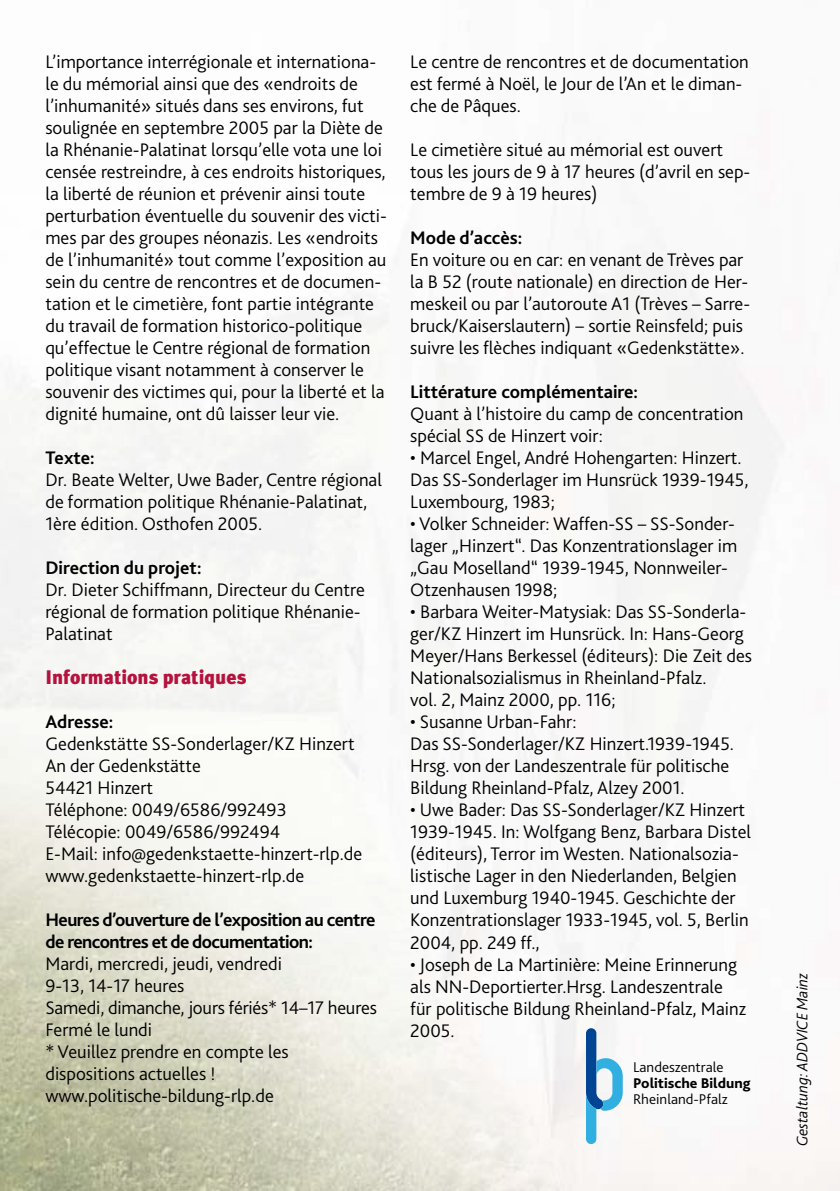
<style>
.page{position:relative;width:840px;height:1191px;background:#fff}
.page>*{position:absolute;margin:0;border:0;box-sizing:border-box;transform-origin:0 0}
.t1{font:900 19.6px "Meta Plus";color:#b5123e}
.t2{font:300 19px/22px "Bliss 2";color:#000}
.t3{font:700 19px/22px "Bliss 2";letter-spacing:-.03em;color:#000}
.t4{font:700 19px "Bliss 2";color:#000}
.t5{font:italic 300 16px "Bliss 2";color:#000}
.t6{font:300 14.8px "Bliss 2";color:#000}
.t7{font:800 14.8px "Bliss 2";color:#000}
</style>
<div class="page">
<img style="left:0;top:201px;width:839px;height:990px">
<svg style="left:585px;top:1028px;width:37px;height:116px"></svg>
<p class="t2" style="left:45px;top:50px;width:343px">L’importance interrégionale et internationa&shy;le du mémorial ainsi que des «endroits de l’inhumanité» situés dans ses environs, fut soulignée en septembre 2005 par la Diète de la Rhénanie-Palatinat lorsqu’elle vota une loi censée restreindre, à ces endroits historiques, la liberté de réunion et prévenir ainsi toute perturbation éventuelle du souvenir des victi&shy;mes par des groupes néonazis. Les «endroits de l’inhumanité» tout comme l’exposition au sein du centre de rencontres et de documen&shy;tation et le cimetière, font partie intégrante du travail de formation historico-politique qu’effectue le Centre régional de formation politique visant notamment à conserver le souvenir des victimes qui, pour la liberté et la dignité humaine, ont dû laisser leur vie.</p>
<p class="t3" style="left:45px;top:446px;width:51px">Texte:</p>
<p class="t2" style="left:45px;top:468px;width:338px">Dr. Beate Welter, Uwe Bader, Centre régional de formation politique Rhénanie-Palatinat,<br>1ère édition. Osthofen 2005.</p>
<p class="t4" style="left:45px;top:556px;width:157px">Direction du projet:</p>
<p class="t2" style="left:45px;top:578px;width:321px">Dr. Dieter Schiffmann, Directeur du Centre régional de formation politique Rhénanie-<br>Palatinat</p>
<p class="t1" style="left:45px;top:666px;width:202px">Informations pratiques</p>
<p class="t4" style="left:45px;top:710px;width:69px">Adresse:</p>
<p class="t2" style="left:45px;top:732px;width:318px">Gedenkstätte SS-Sonderlager/KZ Hinzert<br>An der Gedenkstätte<br>54421 Hinzert<br>Téléphone: 0049/6586/992493<br>Télécopie: 0049/6586/992494<br>E-Mail: info@gedenkstaette-hinzert-rlp.de www.gedenkstaette-hinzert-rlp.de</p>
<p class="t3" style="left:45px;top:908px;width:331px">Heures d’ouverture de l’exposition au centre de rencontres et de documentation:</p>
<p class="t2" style="left:45px;top:952px;width:333px">Mardi, mercredi, jeudi, vendredi<br>9-13, 14-17 heures<br>Samedi, dimanche, jours fériés* 14–17 heures<br>Fermé le lundi<br>* Veuillez prendre en compte les dispositions actuelles ! www.politische-bildung-rlp.de</p>
<p class="t2" style="left:410px;top:50px;width:340px">Le centre de rencontres et de documentation est fermé à Noël, le Jour de l’An et le diman&shy;che de Pâques.</p>
<p class="t2" style="left:410px;top:138px;width:341px">Le cimetière situé au mémorial est ouvert tous les jours de 9 à 17 heures (d’avril en sep&shy;tembre de 9 à 19 heures)</p>
<p class="t4" style="left:410px;top:226px;width:113px">Mode d’accès:</p>
<p class="t2" style="left:410px;top:248px;width:341px">En voiture ou en car: en venant de Trèves par la B 52 (route nationale) en direction de Her&shy;meskeil ou par l’autoroute A1 (Trèves – Sarre&shy;bruck/Kaiserslautern) – sortie Reinsfeld; puis suivre les flèches indiquant «Gedenkstätte».</p>
<p class="t4" style="left:410px;top:380px;width:229px">Littérature complémentaire:</p>
<p class="t2" style="left:410px;top:402px;width:334px">Quant à l’histoire du camp de concentration spécial SS de Hinzert voir:</p>
<p class="t2" style="left:410px;top:446px;width:340px">• Marcel Engel, André Hohengarten: Hinzert.<br>Das SS-Sonderlager im Hunsrück 1939-1945,<br>Luxembourg, 1983;</p>
<p class="t2" style="left:410px;top:512px;width:328px">• Volker Schneider: Waffen-SS – SS-Sonder&shy;lager „Hinzert“. Das Konzentrationslager im „Gau Moselland“ 1939-1945, Nonnweiler-Otzenhausen 1998;</p>
<p class="t2" style="left:410px;top:600px;width:343px">• Barbara Weiter-Matysiak: Das SS-Sonderla&shy;ger/KZ Hinzert im Hunsrück. In: Hans-Georg Meyer/Hans Berkessel (éditeurs): Die Zeit des Nationalsozialismus in Rheinland-Pfalz.<br>vol. 2, Mainz 2000, pp. 116;</p>
<p class="t2" style="left:410px;top:710px;width:325px">• Susanne Urban-Fahr:<br>Das SS-Sonderlager/KZ Hinzert.1939-1945.<br>Hrsg. von der Landeszentrale für politische Bildung Rheinland-Pfalz, Alzey 2001.</p>
<p class="t2" style="left:410px;top:798px;width:342px">• Uwe Bader: Das SS-Sonderlager/KZ Hinzert 1939-1945. In: Wolfgang Benz, Barbara Distel (éditeurs), Terror im Westen. Nationalsozia&shy;listische Lager in den Niederlanden, Belgien und Luxemburg 1940-1945. Geschichte der Konzentrationslager 1933-1945, vol. 5, Berlin 2004, pp. 249 ff.,</p>
<p class="t2" style="left:410px;top:952px;width:337px">• Joseph de La Martinière: Meine Erinnerung als NN-Deportierter.Hrsg. Landeszentrale für politische Bildung Rheinland-Pfalz, Mainz 2005.</p>
<p class="t6" style="left:632px;top:1058px;width:92px">Landeszentrale</p>
<p class="t7" style="left:632px;top:1074px;width:119px">Politische Bildung</p>
<p class="t6" style="left:632px;top:1090px;width:96px">Rheinland-Pfalz</p>
<p class="t5" style="left:791px;top:1146px;width:175px;rotate:-90deg">Gestaltung: ADDVICE Mainz</p>
</div>
